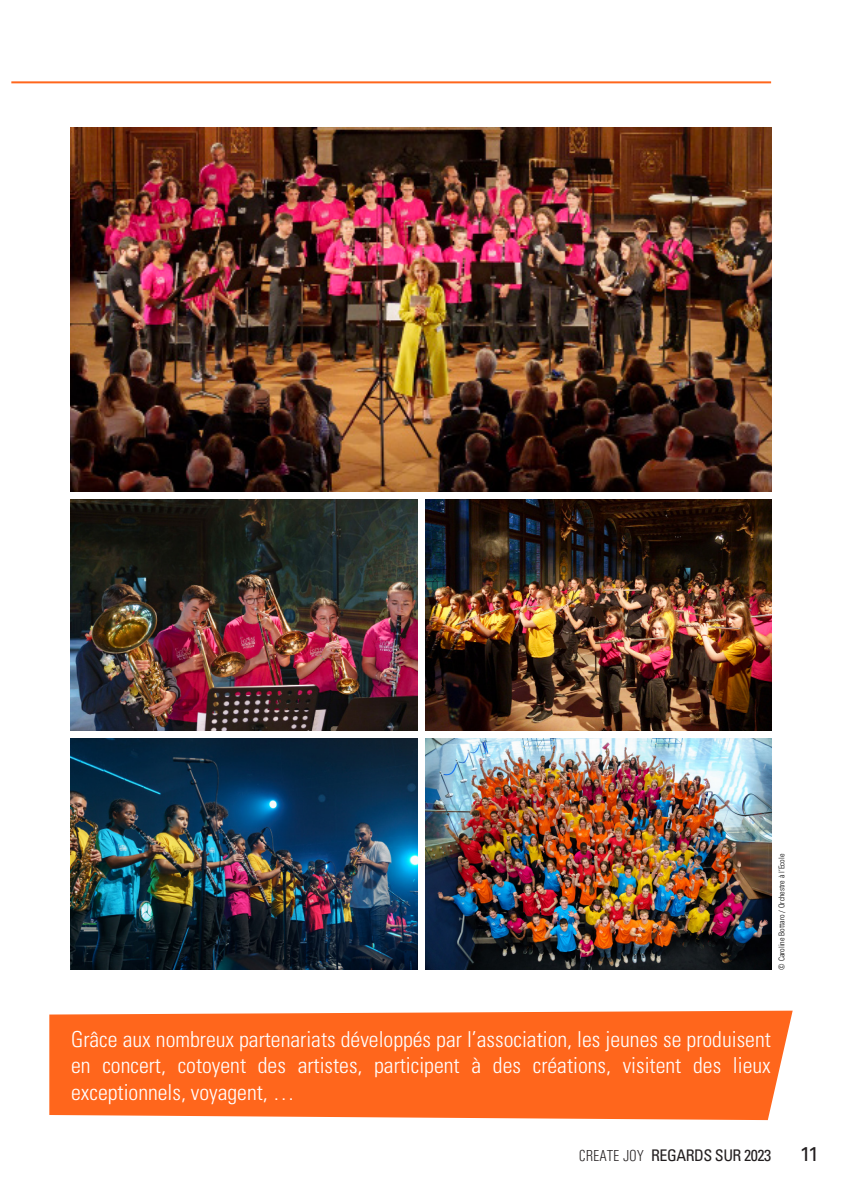
<style>
.page{position:relative;width:842px;height:1191px;background:#fff}
.page>*{position:absolute;margin:0;border:0;box-sizing:border-box;transform-origin:0 0}
.t1{font:300 condensed 22px/26.4px "Univers LT Std";color:#fff;text-align:justify}
.t2{font:20px "Univers LT Std";color:#231f20}
.t3{font:condensed 16px "Univers LT Std";letter-spacing:-.03em;color:#231f20}
.t4{font:300 condensed 8px "Univers LT Std";color:#000}
.s1{font-family:"Univers";font-weight:300}
</style>
<div class="page">
<svg style="left:49px;top:1010px;width:744px;height:110px;background:#ff6f2a"></svg>
<hr style="left:11px;top:81px;width:760px;height:2px;background:#ff661c">
<img style="left:71px;top:128px;width:700px;height:364px">
<img style="left:71px;top:499px;width:347px;height:231px">
<img style="left:425px;top:499px;width:346px;height:231px">
<img style="left:71px;top:738px;width:347px;height:231px">
<img style="left:425px;top:738px;width:346px;height:231px">
<p class="t4" style="left:777px;top:969px;width:117px;rotate:-90deg">© Caroline Bottaro / Orchestre à l’Ecole</p>
<p class="t1" style="left:71px;top:1026px;width:701px">Grâce aux nombreux partenariats développés par l’association, les jeunes se produisent en concert, cotoyent des artistes, participent à des créations, visitent des lieux exceptionnels, voyagent, …</p>
<p class="t3" style="left:579px;top:1145px;width:194px"><span class="s1">CREATE JOY</span> REGARDS SUR 2023</p>
<p class="t2" style="left:800px;top:1142px;width:21px">11</p>
</div>
